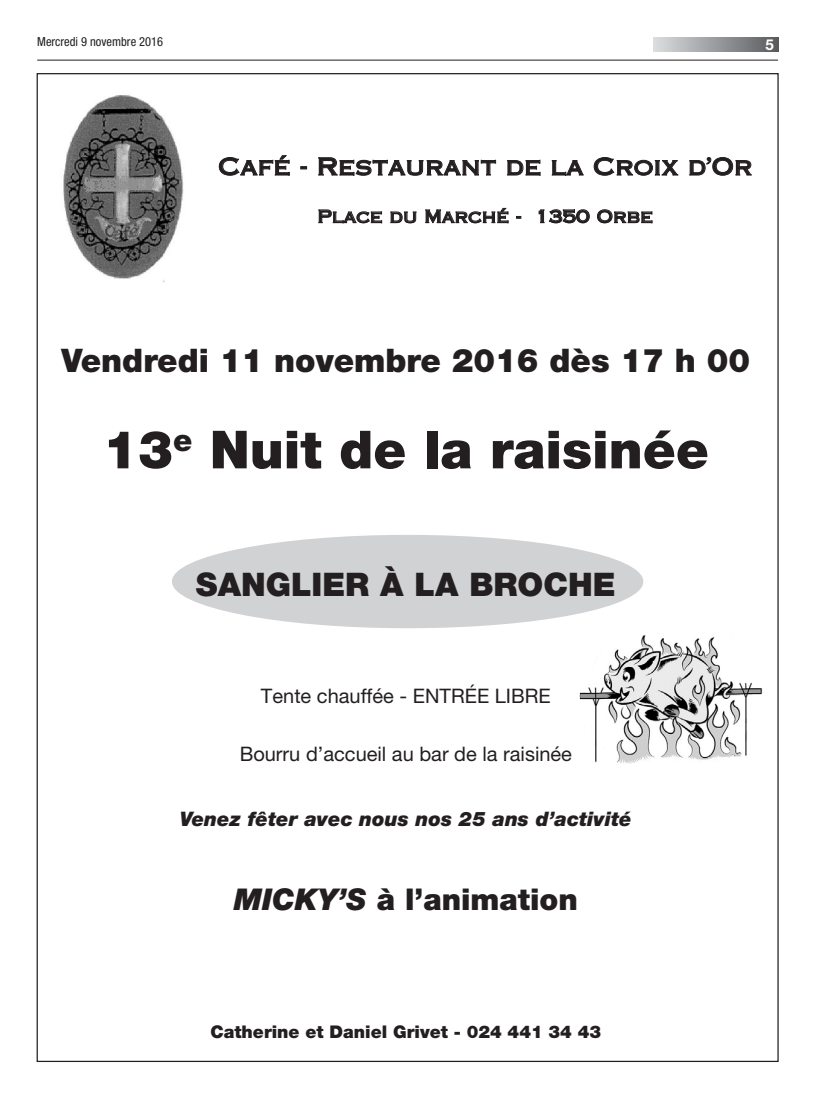
<style>
.page{position:relative;width:833px;height:1117px;background:#fff}
.page>*{position:absolute;margin:0;border:0;box-sizing:border-box;transform-origin:0 0}
.t1{font:900 52.5px "Helvetica Neue LT Pro";color:#231f20}
.t2{font:900 32.5px "Helvetica Neue LT Pro";color:#231f20}
.t3{font:900 30px "Helvetica Neue LT Pro";color:#231f20}
.t4{font:23.75px "Copperplate Thirty One AB";color:#231f20}
.t5{font:20px "Helvetica Neue LT Pro";color:#231f20}
.t6{font:italic 900 20px "Helvetica Neue LT Pro";color:#231f20}
.t7{font:900 17.5px "Helvetica Neue LT Pro";color:#231f20}
.t8{font:17.5px "Copperplate Thirty One AB";color:#231f20}
.t9{font:700 15px "Helvetica Neue LT Pro";color:#fff}
.t10{font:condensed 12.5px "Helvetica Neue LT Pro";color:#231f20}
.s1{font-style:italic}
</style>
<div class="page">
<img style="left:579px;top:635px;width:184px;height:129px">
<div style="left:172px;top:534px;width:471px;height:94px;background:#d1d2d4;border-radius:50%"></div>
<svg style="left:654px;top:37px;width:124px;height:14px;background:#9a9b9e"></svg>
<hr style="left:37px;top:60px;width:741px;height:1px;background:#231f20">
<img style="left:63px;top:95px;width:121px;height:187px">
<svg style="left:219px;top:155px;width:71px;height:21px"></svg>
<svg style="left:300px;top:166px;width:7px;height:3px"></svg>
<svg style="left:318px;top:157px;width:178px;height:19px"></svg>
<svg style="left:507px;top:160px;width:34px;height:16px"></svg>
<svg style="left:551px;top:160px;width:33px;height:16px"></svg>
<svg style="left:593px;top:157px;width:85px;height:19px"></svg>
<svg style="left:689px;top:157px;width:63px;height:19px"></svg>
<svg style="left:318px;top:209px;width:64px;height:14px"></svg>
<svg style="left:390px;top:211px;width:27px;height:12px"></svg>
<svg style="left:425px;top:207px;width:84px;height:16px"></svg>
<svg style="left:538px;top:209px;width:52px;height:14px"></svg>
<svg style="left:597px;top:209px;width:55px;height:14px"></svg>
<p class="t10" style="left:37px;top:34px;width:127px">Mercredi 9 novembre 2016</p>
<p class="t9" style="left:765px;top:35px;width:10px">5</p>
<p class="t4" style="left:218px;top:152px;width:536px">Café - Restaurant de la Croix d’Or</p>
<p class="t8" style="left:317px;top:206px;width:337px">Place du Marché - 1350 Orbe</p>
<h2 class="t2" style="left:61px;top:340px;width:690px">Vendredi 11 novembre 2016 dès 17 h 00</h2>
<h1 class="t1" style="left:103px;top:418px;width:607px">13<sup>e</sup> Nuit de la raisinée</h1>
<h2 class="t2" style="left:196px;top:564px;width:421px">SANGLIER À LA BROCHE</h2>
<p class="t5" style="left:261px;top:684px;width:291px">Tente chauffée - ENTRÉE LIBRE</p>
<p class="t5" style="left:240px;top:741px;width:334px">Bourru d’accueil au bar de la raisinée</p>
<p class="t6" style="left:180px;top:806px;width:453px">Venez fêter avec nous nos 25 ans d’activité</p>
<h3 class="t3" style="left:234px;top:880px;width:345px"><span class="s1">MICKY’S</span> à l’animation</h3>
<p class="t7" style="left:210px;top:1020px;width:392px">Catherine et Daniel Grivet - 024 441 34 43</p>
</div>
